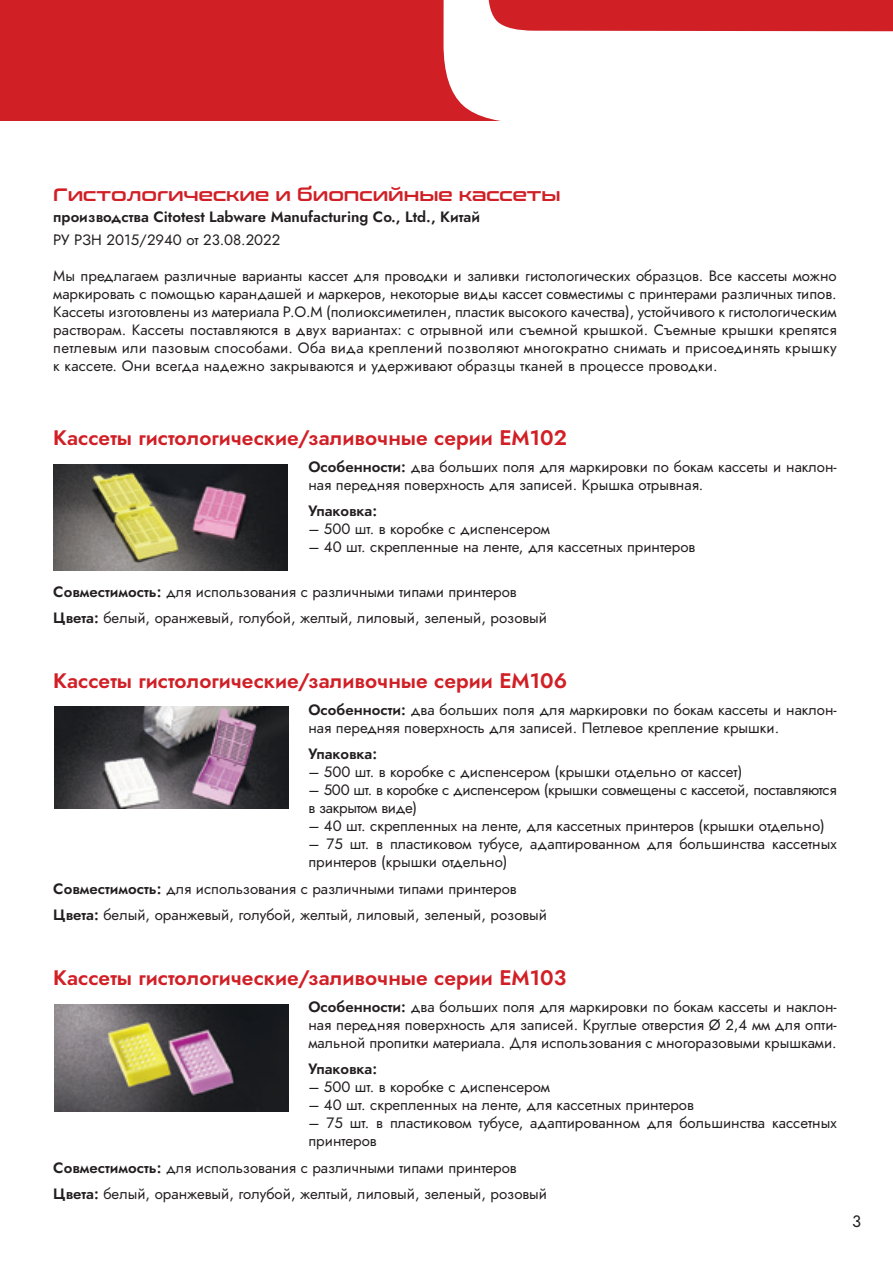
<style>
.page{position:relative;width:893px;height:1263px;background:#fff}
.page>*{position:absolute;margin:0;border:0;box-sizing:border-box;transform-origin:0 0}
.t1{font:600 21px "Jost";color:#d11f26}
.t2{font:600 18px "Conthrax";color:#d11f26}
.t3{font:16.5px "Jost";color:#231f20}
.отступ_2п{font:15px/18px "Jost";color:#231f20}
.отступ_2п-2{font:600 15px "Jost";color:#231f20}
.отступ_2п-3{font:15px/18px "Jost";letter-spacing:-.02em;color:#231f20}
.s1{font-weight:600}
</style>
<div class="page">
<div style="left:0;top:0;width:893px;height:120px;background:#d11f26"></div>
<svg style="left:443px;top:0;width:450px;height:121px;fill:#fff"></svg>
<img style="left:53px;top:464px;width:234px;height:106px">
<img style="left:55px;top:706px;width:234px;height:103px">
<img style="left:55px;top:1005px;width:234px;height:106px">
<p class="t2" style="left:53px;top:181px;width:509px">Гистологические и биопсийные кассеты</p>
<p class="отступ_2п-2" style="left:53px;top:207px;width:428px">производства Citotest Labware Manufacturing Co., Ltd., Китай</p>
<p class="отступ_2п" style="left:53px;top:231px;width:229px">РУ РЗН 2015/2940 от 23.08.2022</p>
<p class="отступ_2п" style="left:53px;top:267px;width:785px">Мы предлагаем различные варианты кассет для проводки и заливки гистологических образцов. Все кассеты можно маркировать с помощью карандашей и маркеров, некоторые виды кассет совместимы с принтерами различных типов.</p>
<p class="отступ_2п" style="left:53px;top:303px;width:785px;text-align:justify">Кассеты изготовлены из материала P.O.M (полиоксиметилен, пластик высокого качества), устойчивого к гистологическим растворам. Кассеты поставляются в двух вариантах: с отрывной или съемной крышкой. Съемные крышки крепятся петлевым или пазовым способами. Оба вида креплений позволяют многократно снимать и присоединять крышку к кассете. Они всегда надежно закрываются и удерживают образцы тканей в процессе проводки.</p>
<p class="t1" style="left:53px;top:424px;width:515px">Кассеты гистологические/заливочные серии EM102</p>
<p class="отступ_2п" style="left:308px;top:458px;width:530px"><span class="s1">Особенности:</span> два больших поля для маркировки по бокам кассеты и наклон&shy;ная передняя поверхность для записей. Крышка отрывная.</p>
<p class="отступ_2п-2" style="left:308px;top:501px;width:70px">Упаковка:</p>
<p class="отступ_2п" style="left:308px;top:520px;width:243px">– 500 шт. в коробке с диспенсером</p>
<p class="отступ_2п" style="left:308px;top:538px;width:388px">– 40 шт. скрепленные на ленте, для кассетных принтеров</p>
<p class="отступ_2п" style="left:53px;top:583px;width:465px"><span class="s1">Совместимость:</span> для использования с различными типами принтеров</p>
<p class="отступ_2п" style="left:53px;top:609px;width:495px"><span class="s1">Цвета:</span> белый, оранжевый, голубой, желтый, лиловый, зеленый, розовый</p>
<p class="t1" style="left:53px;top:667px;width:515px">Кассеты гистологические/заливочные серии EM106</p>
<p class="отступ_2п" style="left:308px;top:701px;width:530px"><span class="s1">Особенности:</span> два больших поля для маркировки по бокам кассеты и наклон&shy;ная передняя поверхность для записей. Петлевое крепление крышки.</p>
<p class="отступ_2п-2" style="left:308px;top:744px;width:70px">Упаковка:</p>
<p class="отступ_2п" style="left:308px;top:763px;width:436px">– 500 шт. в коробке с диспенсером (крышки отдельно от кассет)</p>
<p class="отступ_2п-3" style="left:308px;top:781px;width:530px">– 500 шт. в коробке с диспенсером (крышки совмещены с кассетой, поставляются в закрытом виде)</p>
<p class="отступ_2п" style="left:308px;top:817px;width:518px">– 40 шт. скрепленных на ленте, для кассетных принтеров (крышки отдельно)</p>
<p class="отступ_2п" style="left:308px;top:835px;width:530px">– 75 шт. в пластиковом тубусе, адаптированном для большинства кассетных принтеров (крышки отдельно)</p>
<p class="отступ_2п" style="left:53px;top:880px;width:465px"><span class="s1">Совместимость:</span> для использования с различными типами принтеров</p>
<p class="отступ_2п" style="left:53px;top:906px;width:495px"><span class="s1">Цвета:</span> белый, оранжевый, голубой, желтый, лиловый, зеленый, розовый</p>
<p class="t1" style="left:53px;top:964px;width:514px">Кассеты гистологические/заливочные серии EM103</p>
<p class="отступ_2п" style="left:308px;top:998px;width:530px;text-align:justify"><span class="s1">Особенности:</span> два больших поля для маркировки по бокам кассеты и наклон&shy;ная передняя поверхность для записей. Круглые отверстия Ø 2,4 мм для опти&shy;мальной пропитки материала. Для использования с многоразовыми крышками.</p>
<p class="отступ_2п-2" style="left:308px;top:1059px;width:70px">Упаковка:</p>
<p class="отступ_2п" style="left:308px;top:1078px;width:243px">– 500 шт. в коробке с диспенсером</p>
<p class="отступ_2п" style="left:308px;top:1096px;width:387px">– 40 шт. скрепленных на ленте, для кассетных принтеров</p>
<p class="отступ_2п" style="left:308px;top:1114px;width:530px">– 75 шт. в пластиковом тубусе, адаптированном для большинства кассетных принтеров</p>
<p class="отступ_2п" style="left:53px;top:1159px;width:465px"><span class="s1">Совместимость:</span> для использования с различными типами принтеров</p>
<p class="отступ_2п" style="left:53px;top:1185px;width:495px"><span class="s1">Цвета:</span> белый, оранжевый, голубой, желтый, лиловый, зеленый, розовый</p>
<p class="t3" style="left:852px;top:1209px;width:11px">3</p>
</div>
